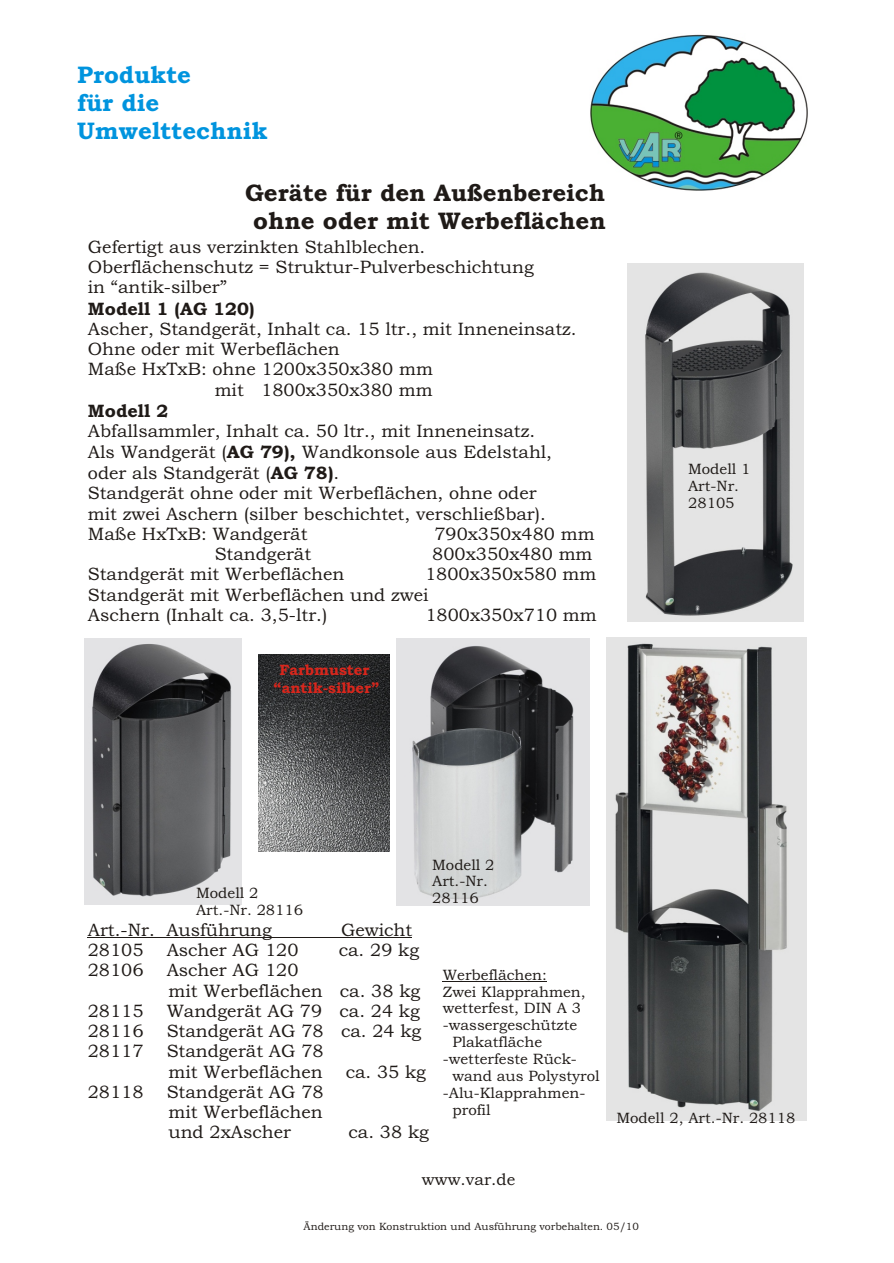
<style>
.page{position:relative;width:894px;height:1263px;background:#fff}
.page>*{position:absolute;margin:0;border:0;box-sizing:border-box;transform-origin:0 0}
.t1{font:24px/28.2px "Bookman Old Style";color:#1f1a17;text-align:center}
.t2{font:24px/28.2px "Bookman Old Style";color:#0094de}
.t3{font:18px/20.2px "Bookman Old Style";color:#1f1a17}
.t4{font:16.5px "Bookman Old Style";color:#1f1a17}
.t5{font:15px/16.8px "Bookman Old Style";color:#1f1a17}
.t6{font:15px/17.5px "Bookman Old Style";color:#d9261c;text-align:center}
.t7{font:10.5px "Bookman Old Style";color:#1f1a17}
</style>
<div class="page">
<img style="left:590px;top:34px;width:218px;height:157px">
<img style="left:627px;top:263px;width:176px;height:358px">
<img style="left:84px;top:639px;width:158px;height:265px">
<img style="left:396px;top:639px;width:194px;height:267px">
<img style="left:606px;top:638px;width:200px;height:482px">
<hr style="left:88px;top:938px;width:324px;height:1px;background:#1f1a17">
<hr style="left:443px;top:981px;width:104px;height:1px;background:#1f1a17">
<img style="left:259px;top:654px;width:131px;height:198px">
<h1 class="t2" style="left:77px;top:63px;width:192px">Produkte<br>für die<br>Umwelttechnik</h1>
<h1 class="t1" style="left:245px;top:181px;width:362px">Geräte für den Außenbereich ohne oder mit Werbeflächen</h1>
<p class="t3" style="left:88px;top:238px;width:339px">Gefertigt aus verzinkten Stahlblechen.</p>
<p class="t3" style="left:88px;top:259px;width:447px">Oberflächenschutz = Struktur-Pulverbeschichtung</p>
<p class="t3" style="left:88px;top:279px;width:141px">in “antik-silber”</p>
<p class="t3" style="left:88px;top:300px;width:168px">Modell 1 (AG 120)</p>
<p class="t3" style="left:88px;top:320px;width:490px">Ascher, Standgerät, Inhalt ca. 15 ltr., mit Inneneinsatz.</p>
<p class="t3" style="left:88px;top:341px;width:253px">Ohne oder mit Werbeflächen</p>
<p class="t3" style="left:88px;top:361px;width:347px">Maße HxTxB: ohne 1200x350x380 mm</p>
<p class="t3" style="left:215px;top:381px;width:219px">mit 1800x350x380 mm</p>
<p class="t3" style="left:88px;top:402px;width:82px">Modell 2</p>
<p class="t3" style="left:88px;top:422px;width:449px">Abfallsammler, Inhalt ca. 50 ltr., mit Inneneinsatz.</p>
<p class="t3" style="left:88px;top:443px;width:466px">Als Wandgerät (AG 79), Wandkonsole aus Edelstahl,</p>
<p class="t3" style="left:88px;top:465px;width:253px">oder als Standgerät (AG 78).</p>
<p class="t3" style="left:88px;top:485px;width:450px">Standgerät ohne oder mit Werbeflächen, ohne oder</p>
<p class="t3" style="left:88px;top:505px;width:460px">mit zwei Aschern (silber beschichtet, verschließbar).</p>
<p class="t3" style="left:88px;top:525px;width:221px">Maße HxTxB: Wandgerät</p>
<p class="t3" style="left:434px;top:525px;width:162px">790x350x480 mm</p>
<p class="t3" style="left:215px;top:546px;width:98px">Standgerät</p>
<p class="t3" style="left:432px;top:546px;width:162px">800x350x480 mm</p>
<p class="t3" style="left:88px;top:566px;width:258px">Standgerät mit Werbeflächen</p>
<p class="t3" style="left:88px;top:566px;width:510px;text-indent:337px">1800x350x580 mm<br>Standgerät mit Werbeflächen und zwei<br>Aschern (Inhalt ca. 3,5-ltr.)</p>
<p class="t3" style="left:425px;top:606px;width:173px">1800x350x710 mm</p>
<p class="t6" style="left:274px;top:663px;width:107px">Farbmuster “antik-silber”</p>
<p class="t5" style="left:688px;top:462px;width:64px">Modell 1<br>Art-Nr.<br>28105</p>
<p class="t5" style="left:196px;top:886px;width:109px">Modell 2<br>Art.-Nr. 28116</p>
<p class="t5" style="left:432px;top:857px;width:64px">Modell 2<br>Art.-Nr.<br>28116</p>
<p class="t3" style="left:88px;top:921px;width:186px">Art.-Nr. Ausführung</p>
<p class="t3" style="left:341px;top:921px;width:73px">Gewicht</p>
<p class="t3" style="left:88px;top:942px;width:57px">28105</p>
<p class="t3" style="left:167px;top:942px;width:133px">Ascher AG 120</p>
<p class="t3" style="left:339px;top:942px;width:82px">ca. 29 kg</p>
<p class="t3" style="left:88px;top:962px;width:57px">28106</p>
<p class="t3" style="left:167px;top:962px;width:255px">Ascher AG 120<br>mit Werbeflächen ca. 38 kg</p>
<p class="t3" style="left:88px;top:1002px;width:57px">28115</p>
<p class="t3" style="left:167px;top:1002px;width:255px">Wandgerät AG 79 ca. 24 kg</p>
<p class="t3" style="left:88px;top:1023px;width:57px">28116</p>
<p class="t3" style="left:167px;top:1023px;width:256px">Standgerät AG 78 ca. 24 kg</p>
<p class="t3" style="left:88px;top:1043px;width:57px">28117</p>
<p class="t3" style="left:167px;top:1043px;width:159px">Standgerät AG 78 mit Werbeflächen</p>
<p class="t3" style="left:346px;top:1063px;width:82px">ca. 35 kg</p>
<p class="t3" style="left:88px;top:1083px;width:57px">28118</p>
<p class="t3" style="left:167px;top:1083px;width:159px;text-align:justify">Standgerät AG 78 mit Werbeflächen und 2xAscher</p>
<p class="t3" style="left:349px;top:1124px;width:82px">ca. 38 kg</p>
<p class="t5" style="left:443px;top:968px;width:106px">Werbeflächen:</p>
<p class="t5" style="left:443px;top:984px;width:144px">Zwei Klapprahmen,</p>
<p class="t5" style="left:443px;top:1001px;width:140px">wetterfest, DIN A 3</p>
<p class="t5" style="left:443px;top:1018px;width:136px">-wassergeschützte</p>
<p class="t5" style="left:452px;top:1035px;width:91px">Plakatfläche</p>
<p class="t5" style="left:443px;top:1052px;width:136px">-wetterfeste Rück-</p>
<p class="t5" style="left:452px;top:1069px;width:149px">wand aus Polystyrol</p>
<p class="t5" style="left:443px;top:1086px;width:144px">-Alu-Klapprahmen-</p>
<p class="t5" style="left:452px;top:1103px;width:40px">profil</p>
<p class="t4" style="left:422px;top:1173px;width:95px">www.var.de</p>
<p class="t5" style="left:616px;top:1111px;width:181px">Modell 2, Art.-Nr. 28118</p>
<p class="t7" style="left:304px;top:1222px;width:337px">Änderung von Konstruktion und Ausführung vorbehalten. 05/10</p>
</div>
